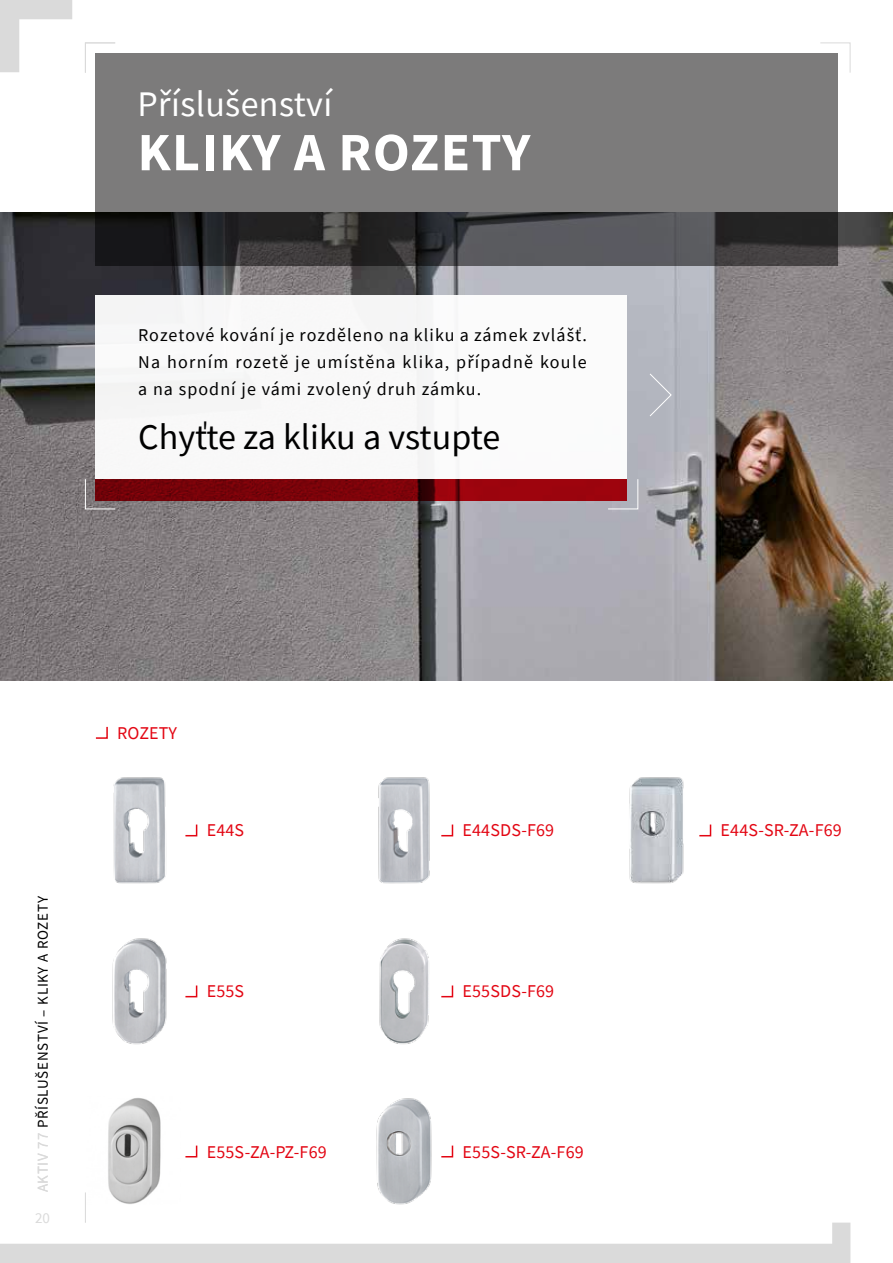
<style>
.page{position:relative;width:893px;height:1263px;background:#fff}
.page>*{position:absolute;margin:0;border:0;box-sizing:border-box;transform-origin:0 0}
.t1{font:700 54px "Source Sans Pro";letter-spacing:.025em;color:#fff}
.t2{font:36px "Source Sans Pro";color:#000}
.t3{font:36px "Source Sans Pro";letter-spacing:.01em;color:#fff}
.t4{font:18px/27px "Source Sans Pro";letter-spacing:.06em;color:#000;text-align:justify}
.t5{font:18px "Source Sans Pro";letter-spacing:.01em;color:#e30613}
.t6{font:15px "Source Sans Pro";letter-spacing:.05em;color:#000}
.t7{font:15px "Source Sans Pro";color:#dadada}
.s1{color:#dadada}
</style>
<div class="page">
<svg style="left:0;top:0;width:72px;height:72px"></svg>
<svg style="left:820px;top:42px;width:31px;height:31px"></svg>
<svg style="left:0;top:1192px;width:850px;height:71px"></svg>
<img style="left:629px;top:777px;width:55px;height:107px">
<img style="left:357px;top:1098px;width:94px;height:137px">
<img style="left:113px;top:777px;width:53px;height:107px">
<img style="left:112px;top:938px;width:55px;height:107px">
<img style="left:378px;top:777px;width:52px;height:107px">
<img style="left:379px;top:938px;width:50px;height:106px">
<img style="left:0;top:213px;width:893px;height:467px">
<div style="left:96px;top:296px;width:531px;height:183px;background:#f9f8f8"></div>
<svg style="left:96px;top:53px;width:742px;height:213px;background:#6a6a6a"></svg>
<svg style="left:116px;top:479px;width:491px;height:21px;background:#82030a"></svg>
<svg style="left:85px;top:42px;width:31px;height:31px"></svg>
<svg style="left:85px;top:478px;width:31px;height:32px"></svg>
<svg style="left:607px;top:478px;width:32px;height:32px"></svg>
<svg style="left:649px;top:373px;width:23px;height:44px"></svg>
<div style="left:87px;top:1066px;width:94px;height:169px;background:#fff"></div>
<img style="left:108px;top:1098px;width:53px;height:106px">
<svg style="left:185px;top:1145px;width:13px;height:13px"></svg>
<svg style="left:699px;top:824px;width:13px;height:13px"></svg>
<svg style="left:440px;top:1144px;width:14px;height:14px"></svg>
<svg style="left:185px;top:824px;width:13px;height:13px"></svg>
<svg style="left:185px;top:985px;width:13px;height:13px"></svg>
<svg style="left:441px;top:824px;width:13px;height:13px"></svg>
<svg style="left:441px;top:985px;width:13px;height:13px"></svg>
<svg style="left:95px;top:726px;width:13px;height:13px"></svg>
<h2 class="t3" style="left:138px;top:81px;width:196px">Příslušenství</h2>
<h1 class="t1" style="left:138px;top:116px;width:394px">KLIKY A ROZETY</h1>
<p class="t4" style="left:138px;top:321px;width:450px">Rozetové kování je rozděleno na kliku a zámek zvlášť.<br>Na horním rozetě je umístěna klika, případně koule a na spodní je vámi zvolený druh zámku.</p>
<h2 class="t2" style="left:138px;top:414px;width:364px">Chyťte za kliku a vstupte</h2>
<p class="t6" style="left:33px;top:1192px;width:298px;rotate:-90deg"><span class="s1">AKTIV 77</span> PŘÍSLUŠENSTVÍ – KLIKY A ROZETY</p>
<p class="t7" style="left:35px;top:1208px;width:16px">20</p>
<p class="t5" style="left:117px;top:721px;width:61px">ROZETY</p>
<p class="t5" style="left:207px;top:819px;width:39px">E44S</p>
<p class="t5" style="left:207px;top:980px;width:39px">E55S</p>
<p class="t5" style="left:207px;top:1140px;width:122px">E55S-ZA-PZ-F69</p>
<p class="t5" style="left:463px;top:819px;width:93px">E44SDS-F69</p>
<p class="t5" style="left:463px;top:980px;width:93px">E55SDS-F69</p>
<p class="t5" style="left:463px;top:1140px;width:123px">E55S-SR-ZA-F69</p>
<p class="t5" style="left:721px;top:819px;width:123px">E44S-SR-ZA-F69</p>
</div>
